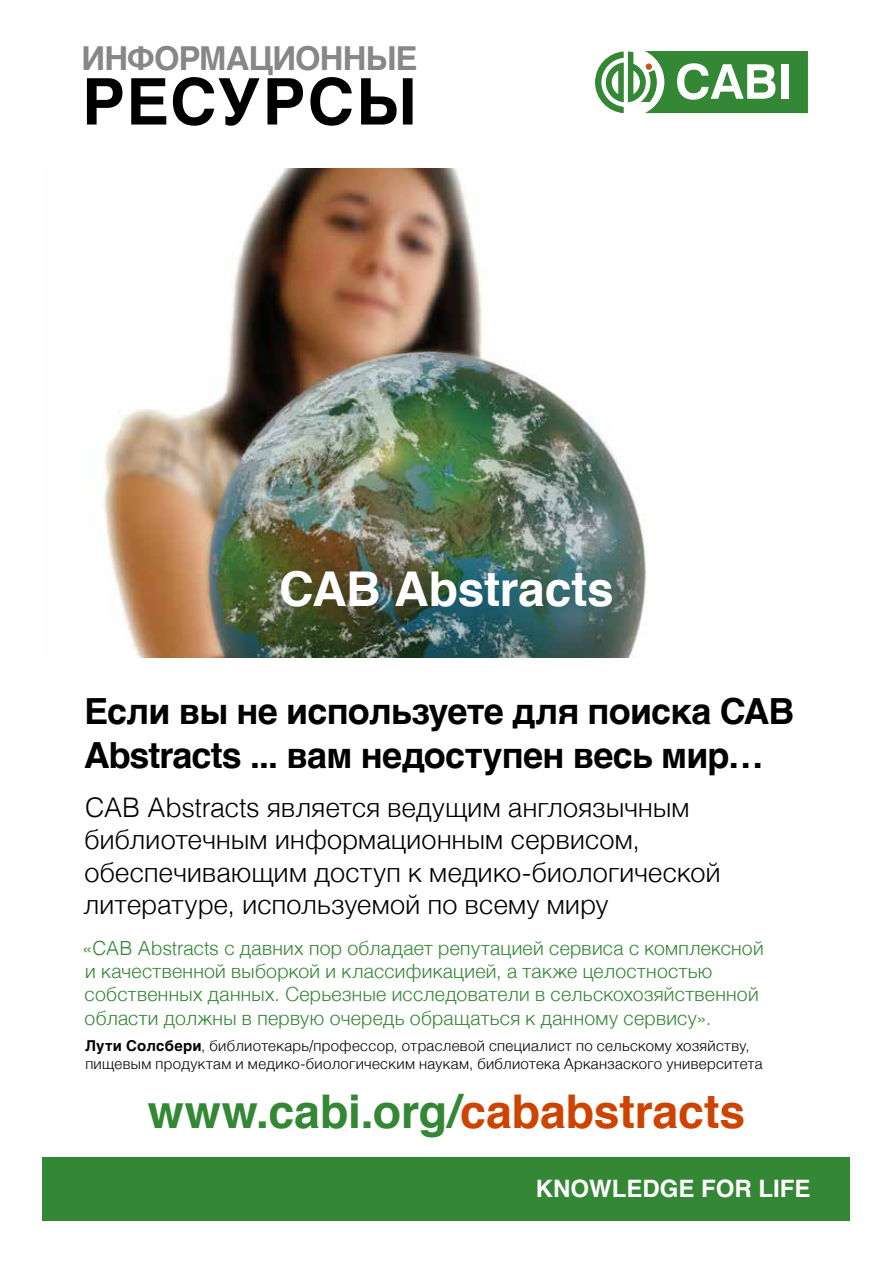
<style>
.page{position:relative;width:893px;height:1263px;background:#fff}
.page>*{position:absolute;margin:0;border:0;box-sizing:border-box;transform-origin:0 0}
.t1{font:700 64.5px "Helvetica";letter-spacing:.02em;color:#000}
.t2{font:700 48px "Helvetica";letter-spacing:-.005em;color:#fff}
.t3{font:700 46.5px "Helvetica";letter-spacing:-.005em;color:#348735}
.t4{font:700 36px/43.2px "Helvetica";letter-spacing:-.02em;color:#000}
.t5{font:700 33px "Helvetica";letter-spacing:-.03em;color:#878787}
.t6{font:300 27px/32.4px "Helvetica";letter-spacing:.015em;color:#000}
.t7{font:700 24px "Helvetica";color:#fff}
.t8{font:300 19.5px/23.4px "Helvetica";letter-spacing:.015em;color:#348735}
.t9{font:300 15px/18px "Helvetica";letter-spacing:.025em;color:#000}
.s1{font-weight:700}
.s2{color:#cd4400}
</style>
<div class="page">
<img style="left:103px;top:169px;width:544px;height:489px">
<div style="left:43px;top:1157px;width:807px;height:63px;background:#348735"></div>
<svg style="left:595px;top:51px;width:213px;height:62px"></svg>
<div style="left:781px;top:64px;width:7px;height:35px;background:#fff"></div>
<h3 class="t5" style="left:82px;top:31px;width:337px">ИНФОРМАЦИОННЫЕ</h3>
<h1 class="t1" style="left:82px;top:50px;width:337px">РЕСУРСЫ</h1>
<h2 class="t2" style="left:279px;top:550px;width:336px">CAB Abstracts</h2>
<h3 class="t4" style="left:84px;top:691px;width:712px">Если вы не используете для поиска CAB<br>Abstracts ... вам недоступен весь мир…</h3>
<h3 class="t6" style="left:84px;top:789px;width:638px">CAB Abstracts является ведущим англоязычным библиотечным информационным сервисом, обеспечивающим доступ к медико-биологической литературе, используемой по всему миру</h3>
<p class="t8" style="left:82px;top:935px;width:683px">«CAB Abstracts с давних пор обладает репутацией сервиса с комплексной и качественной выборкой и классификацией, а также целостностью собственных данных. Серьезные исследователи в сельскохозяйственной области должны в первую очередь обращаться к данному сервису».</p>
<p class="t9" style="left:85px;top:1036px;width:679px"><span class="s1">Лути Солсбери</span>, библиотекарь/профессор, отраслевой специалист по сельскому хозяйству, пищевым продуктам и медико-биологическим наукам, библиотека Арканзаского университета</p>
<h3 class="t3" style="left:148px;top:1074px;width:599px">www.cabi.org/<span class="s2">cababstracts</span></h3>
<p class="t7" style="left:536px;top:1169px;width:276px">KNOWLEDGE FOR LIFE</p>
</div>
